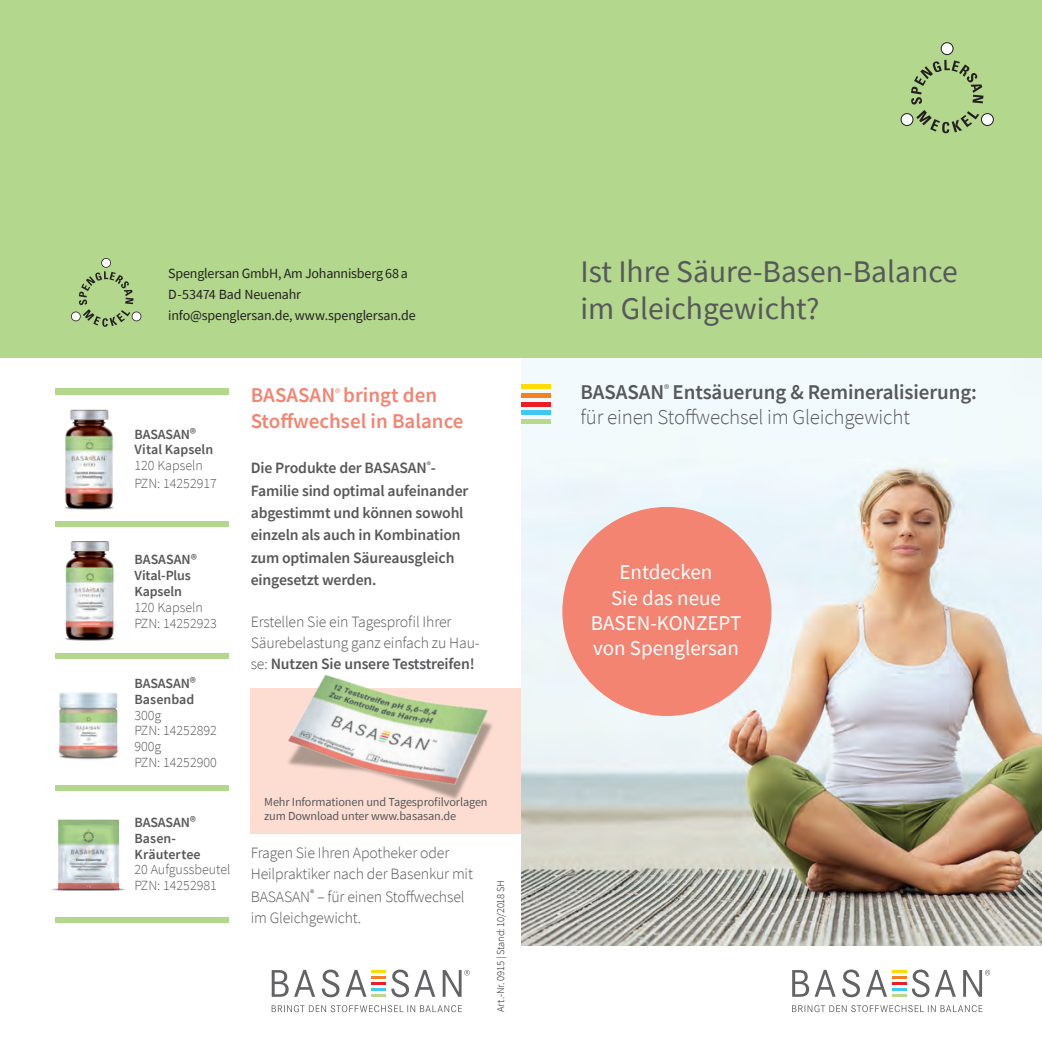
<style>
.page{position:relative;width:1042px;height:1042px;background:#fff}
.page>*{position:absolute;margin:0;border:0;box-sizing:border-box;transform-origin:0 0}
.t1{font:31.5px/37.8px "Source Sans Pro";color:#57585a}
.t2{font:600 21px/25.2px "Source Sans Pro";letter-spacing:-.005em;color:#57585a}
.t3{font:21px/25.2px "Source Sans Pro";color:#fff;text-align:center}
.t4{font:600 21px/26.2px "Source Sans Pro";color:#f48472}
.t5{font:300 15.75px/21.5px "Source Sans Pro";letter-spacing:-.01em;color:#57585a}
.t6{font:600 15.75px/22.4px "Source Sans Pro";letter-spacing:-.01em;color:#57585a}
.t7{font:300 14px/15.8px "Source Sans Pro";color:#57585a}
.t8{font:14px/21px "Source Sans Pro";letter-spacing:-.01em;color:#231f20}
.t9{font:600 14px/15.8px "Source Sans Pro";color:#57585a}
.t10{font:12.25px/14.7px "Source Sans Pro";letter-spacing:-.01em;color:#57585a}
.t11{font:300 10.5px "Source Sans Pro";letter-spacing:-.01em;color:#231f20}
.s1{font-weight:600}
.s2{font-weight:300}
</style>
<div class="page">
<img style="left:521px;top:357px;width:521px;height:588px">
<div style="left:0;top:0;width:1042px;height:357px;background:#b3d78d"></div>
<svg style="left:900px;top:42px;width:94px;height:91px"></svg>
<div style="left:562px;top:507px;width:209px;height:209px;background:#f48472;border-radius:50%"></div>
<svg style="left:71px;top:258px;width:70px;height:69px"></svg>
<hr style="left:521px;top:384px;width:30px;height:4px;background:#ffdc01">
<hr style="left:521px;top:393px;width:30px;height:4px;background:#f58220">
<hr style="left:521px;top:402px;width:30px;height:4px;background:#ee1d23">
<hr style="left:521px;top:411px;width:30px;height:4px;background:#40c7f4">
<div style="left:521px;top:419px;width:30px;height:5px;background:#b8d989"></div>
<img style="left:521px;top:577px;width:51px;height:314px">
<img style="left:250px;top:595px;width:284px;height:269px">
<img style="left:65px;top:409px;width:49px;height:101px">
<img style="left:65px;top:541px;width:49px;height:100px">
<img style="left:51px;top:819px;width:75px;height:72px">
<img style="left:58px;top:692px;width:60px;height:68px">
<div style="left:56px;top:917px;width:173px;height:6px;background:#b3d78d"></div>
<div style="left:56px;top:388px;width:173px;height:7px;background:#b3d78d"></div>
<div style="left:56px;top:521px;width:173px;height:6px;background:#b3d78d"></div>
<div style="left:56px;top:653px;width:173px;height:6px;background:#b3d78d"></div>
<div style="left:56px;top:785px;width:173px;height:6px;background:#b3d78d"></div>
<svg style="left:792px;top:1005px;width:190px;height:7px"></svg>
<svg style="left:792px;top:969px;width:198px;height:28px"></svg>
<svg style="left:272px;top:1005px;width:190px;height:7px"></svg>
<svg style="left:272px;top:969px;width:198px;height:28px"></svg>
<p class="t8" style="left:168px;top:263px;width:249px">Spenglersan GmbH, Am Johannisberg 68 a<br>D-53474 Bad Neuenahr info@spenglersan.de, www.spenglersan.de</p>
<p class="t9" style="left:134px;top:426px;width:80px">BASASAN®<br>Vital Kapseln</p>
<p class="t7" style="left:134px;top:457px;width:84px;line-height:17.5px">120 Kapseln<br>PZN: 14252917</p>
<p class="t9" style="left:134px;top:552px;width:64px">BASASAN®<br>Vital-Plus<br>Kapseln</p>
<p class="t7" style="left:134px;top:599px;width:84px">120 Kapseln<br>PZN: 14252923</p>
<p class="t9" style="left:134px;top:675px;width:63px">BASASAN®<br>Basenbad</p>
<p class="t7" style="left:134px;top:707px;width:84px">300g<br>PZN: 14252892<br>900g<br>PZN: 14252900</p>
<p class="t9" style="left:134px;top:814px;width:68px">BASASAN®<br>Basen-<br>Kräutertee</p>
<p class="t7" style="left:134px;top:862px;width:97px">20 Aufgussbeutel<br>PZN: 14252981</p>
<h2 class="t4" style="left:251px;top:382px;width:214px">BASASAN<sup>®</sup> bringt den<br>Stoffwechsel in Balance</h2>
<p class="t6" style="left:251px;top:457px;width:219px">Die Produkte der BASASAN<sup>®</sup>-<br>Familie sind optimal aufeinander abgestimmt und können sowohl einzeln als auch in Kombination zum optimalen Säureausgleich eingesetzt werden.</p>
<p class="t5" style="left:251px;top:611px;width:230px;line-height:21px">Erstellen Sie ein Tagesprofil Ihrer<br>Säurebelastung ganz einfach zu Hau&shy;se: <span class="s1">Nutzen Sie unsere Teststreifen!</span></p>
<p class="t10" style="left:264px;top:794px;width:225px">Mehr Informationen und Tagesprofilvorlagen zum Download unter www.basasan.de</p>
<p class="t5" style="left:251px;top:842px;width:224px">Fragen Sie Ihren Apotheker oder<br>Heilpraktiker nach der Basenkur mit<br>BASASAN<sup>®</sup> – für einen Stoffwechsel im Gleichgewicht.</p>
<p class="t11" style="left:494px;top:1012px;width:133px;rotate:-90deg">Art.-Nr. 0915 | Stand: 10/2018 SH</p>
<h1 class="t1" style="left:580px;top:252px;width:379px">Ist Ihre Säure-Basen-Balance im Gleichgewicht?</h1>
<h2 class="t2" style="left:580px;top:379px;width:398px">BASASAN<sup>®</sup> Entsäuerung &amp; Remineralisierung: <span class="s2">für einen Stoffwechsel im Gleichgewicht</span></h2>
<h2 class="t3" style="left:591px;top:559px;width:152px">Entdecken<br>Sie das neue<br>BASEN-KONZEPT von Spenglersan</h2>
</div>
